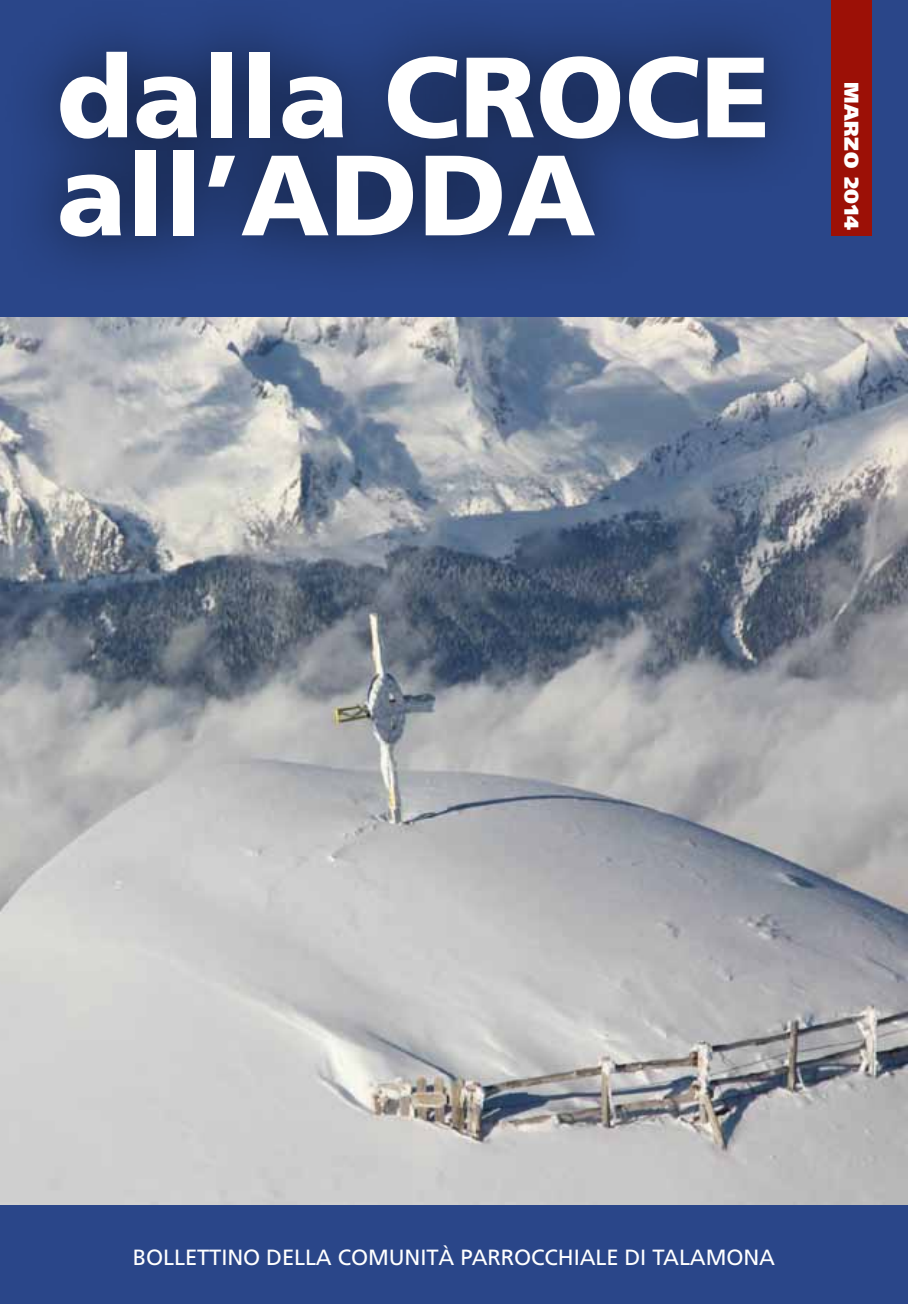
<style>
.page{position:relative;width:908px;height:1304px;background:#fff}
.page>*{position:absolute;margin:0;border:0;box-sizing:border-box;transform-origin:0 0}
.t1{font:900 114px/98px "Frutiger";color:#fff}
.t2{font:22px "Frutiger";letter-spacing:-.005em;color:#fff}
.t3{font:900 20px "Frutiger";letter-spacing:.03em;color:#fff}
</style>
<div class="page">
<div style="left:0;top:1205px;width:907px;height:99px;background:#2a4689"></div>
<div style="left:0;top:0;width:907px;height:317px;background:#2a4689"></div>
<div style="left:0;top:0;width:825px;height:298px;background:#000;opacity:.5"></div>
<div style="left:830px;top:0;width:40px;height:235px;background:#9c1006"></div>
<img style="left:0;top:317px;width:907px;height:888px">
<h1 class="t1" style="left:57px;top:47px;width:714px">dalla CROCE all’ADDA</h1>
<p class="t3" style="left:863px;top:82px;width:149px;rotate:90deg">marzo 2014</p>
<p class="t2" style="left:133px;top:1245px;width:643px">BOLLETTINO DELLA COMUNITÀ PARROCCHIALE DI TALAMONA</p>
</div>
